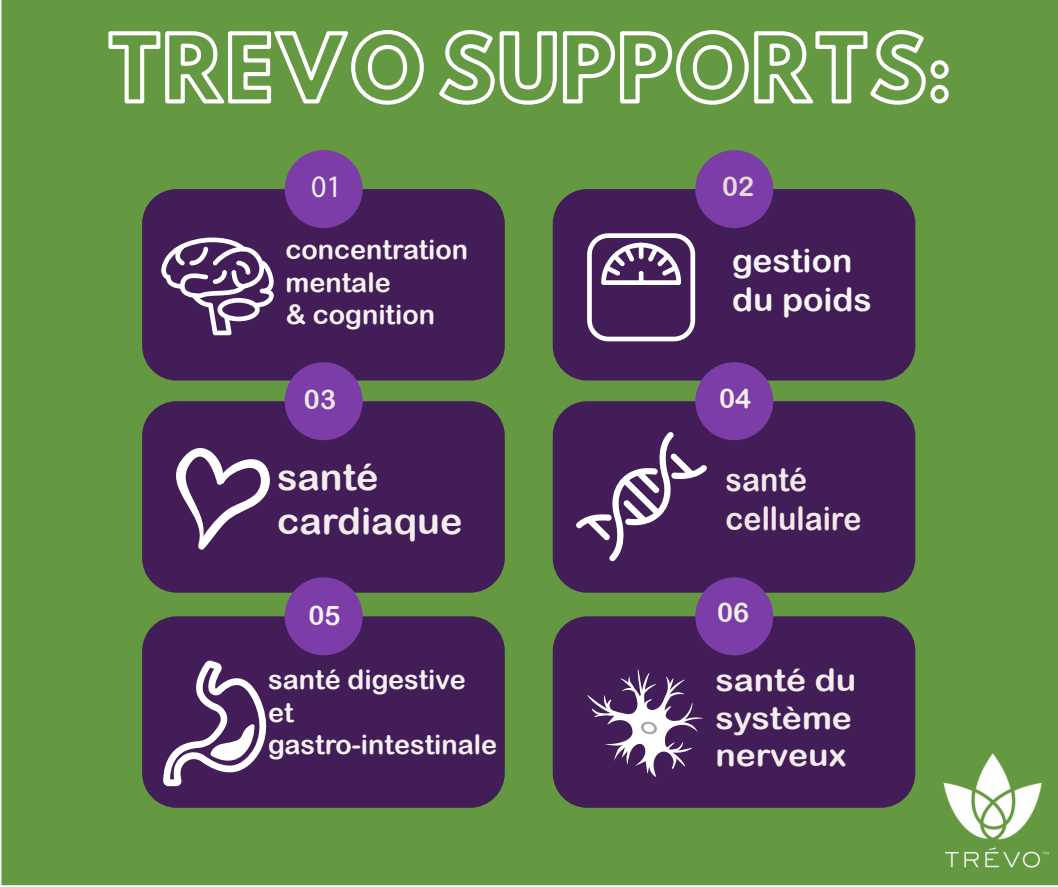
<style>
.page{position:relative;width:1058px;height:887px;background:#fff}
.page>*{position:absolute;margin:0;border:0;box-sizing:border-box;transform-origin:0 0}
.t1{font:36.75px/44.1px "Arial Rounded MT Bold";color:#f4eded}
.t2{font:32.4px/39px "Arial Rounded MT Bold";color:#f4e9e9;scale:.94 1}
.t3{font:32.4px/38.8px "Arial Rounded MT Bold";color:#f7f5f5;scale:1.04 1}
.t4{font:31.35px "Myriad Pro";color:#f2eded;scale:.95 1}
.t5{font:31.2px/37.3px "Arial Rounded MT Bold";color:#f4eded;scale:1.09 1}
.t6{font:27px/32.4px "Arial Rounded MT Bold";color:#f7f2f2}
.t7{font:27px/32.4px "Arial Rounded MT Bold";color:#f9f2f2}
.t8{font:27px "Arial Rounded MT Bold";color:#eadada}
.t9{font:27px "Arial Rounded MT Bold";color:#efe8e8}
.t10{font:27px "Arial Rounded MT Bold";color:#f7f0f0}
.t11{font:27px "Arial Rounded MT Bold";color:#f4efef}
</style>
<div class="page">
<div style="left:1px;top:0;width:1057px;height:885px;background:#659941"></div>
<div style="left:142px;top:189px;width:363px;height:191px;background:#421d57;border-radius:35px"></div>
<div style="left:552px;top:401px;width:363px;height:191px;background:#421d57;border-radius:35px"></div>
<div style="left:142px;top:401px;width:363px;height:191px;background:#421d57;border-radius:35px"></div>
<div style="left:142px;top:616px;width:363px;height:191px;background:#421d57;border-radius:35px"></div>
<div style="left:552px;top:616px;width:363px;height:191px;background:#421d57;border-radius:35px"></div>
<div style="left:552px;top:189px;width:363px;height:191px;background:#421d57;border-radius:35px"></div>
<svg style="left:285px;top:150px;width:78px;height:78px;background:#734394"></svg>
<svg style="left:285px;top:362px;width:78px;height:78px"></svg>
<svg style="left:285px;top:577px;width:78px;height:78px"></svg>
<svg style="left:695px;top:577px;width:78px;height:78px"></svg>
<svg style="left:161px;top:237px;width:113px;height:98px"></svg>
<svg style="left:587px;top:150px;width:186px;height:191px"></svg>
<svg style="left:176px;top:447px;width:94px;height:103px"></svg>
<svg style="left:576px;top:362px;width:197px;height:199px"></svg>
<svg style="left:163px;top:660px;width:104px;height:126px"></svg>
<svg style="left:587px;top:669px;width:116px;height:108px"></svg>
<img style="left:933px;top:750px;width:124px;height:120px">
<svg style="left:108px;top:30px;width:316px;height:75px"></svg>
<svg style="left:439px;top:30px;width:118px;height:75px"></svg>
<svg style="left:563px;top:30px;width:185px;height:75px"></svg>
<svg style="left:754px;top:30px;width:194px;height:75px"></svg>
<p class="t4" style="left:311px;top:167px;width:34px">01</p>
<p class="t8" style="left:722px;top:171px;width:34px">02</p>
<p class="t7" style="left:285px;top:233px;width:184px">concentration mentale<br>&amp; cognition</p>
<p class="t9" style="left:304px;top:383px;width:34px">03</p>
<h1 class="t1" style="left:277px;top:454px;width:187px">santé cardiaque</h1>
<p class="t7" style="left:308px;top:598px;width:34px">05</p>
<p class="t6" style="left:268px;top:663px;width:230px">santé digestive et gastro-intestinale</p>
<p class="t3" style="left:732px;top:240px;width:136px">gestion du poids</p>
<p class="t10" style="left:719px;top:382px;width:34px">04</p>
<p class="t2" style="left:725px;top:459px;width:146px">santé cellulaire</p>
<p class="t11" style="left:717px;top:596px;width:34px">06</p>
<p class="t5" style="left:715px;top:661px;width:131px">santé du système nerveux</p>
</div>
